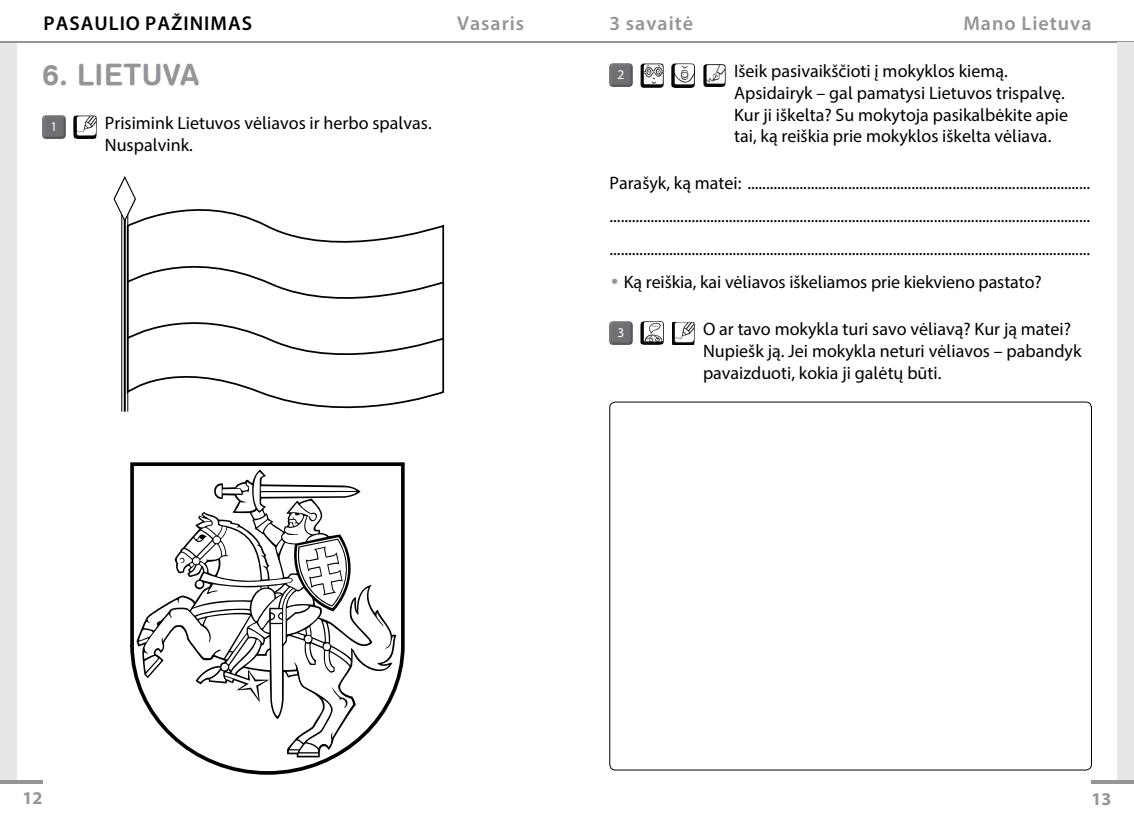
<style>
.page{position:relative;width:1134px;height:823px;background:#fff}
.page>*{position:absolute;margin:0;border:0;box-sizing:border-box;transform-origin:0 0}
.t1{font:700 29px "Helvetica LT Rounded";letter-spacing:.02em;color:#939598}
.t2{font:600 20px "Myriad Pro 1";letter-spacing:.05em;color:#939598}
.t3{font:600 20px "Myriad Pro 1";letter-spacing:.05em;color:#000}
.t4{font:18px/21.6px "Myriad Pro 1";color:#000}
.t5{font:700 18px "Myriad Pro 1";color:#939598}
.t6{font:13.3px "Myriad Pro 1";color:#fff}
.s1{font-family:"Maiandra Pro";color:#939598}
</style>
<div class="page">
<div style="left:0;top:42px;width:17px;height:738px;background:#e6e7e8"></div>
<hr style="left:0;top:41px;width:1134px;height:2px;background:#939598">
<hr style="left:0;top:780px;width:43px;height:3px;background:#939598">
<div style="left:1117px;top:42px;width:17px;height:738px;background:#e6e7e8"></div>
<hr style="left:1091px;top:780px;width:43px;height:3px;background:#939598">
<img style="left:74px;top:115px;width:22px;height:23px">
<img style="left:43px;top:115px;width:22px;height:23px">
<hr style="left:124px;top:212px;width:2px;height:199px;background:#000">
<hr style="left:121px;top:212px;width:1px;height:199px;background:#000">
<svg style="left:113px;top:176px;width:17px;height:47px"></svg>
<svg style="left:126px;top:187px;width:319px;height:225px"></svg>
<svg style="left:126px;top:246px;width:319px;height:129px"></svg>
<svg style="left:130px;top:462px;width:275px;height:312px"></svg>
<svg style="left:137px;top:469px;width:261px;height:288px"></svg>
<hr style="left:298px;top:753px;width:20px;height:2px;background:#fff">
<svg style="left:138px;top:471px;width:256px;height:281px"></svg>
<img style="left:609px;top:64px;width:23px;height:22px">
<img style="left:703px;top:64px;width:22px;height:23px">
<img style="left:640px;top:64px;width:23px;height:23px">
<img style="left:672px;top:64px;width:23px;height:23px">
<img style="left:609px;top:322px;width:23px;height:22px">
<img style="left:672px;top:322px;width:22px;height:22px">
<img style="left:641px;top:322px;width:22px;height:23px">
<p class="t3" style="left:44px;top:11px;width:210px">PASAULIO PAŽINIMAS</p>
<p class="t2" style="left:457px;top:11px;width:69px">Vasaris</p>
<p class="t2" style="left:609px;top:11px;width:85px">3 savaitė</p>
<p class="t2" style="left:963px;top:11px;width:130px">Mano Lietuva</p>
<h1 class="t1" style="left:43px;top:57px;width:159px">6. LIETUVA</h1>
<p class="t4" style="left:734px;top:60px;width:335px">Išeik pasivaikščioti į mokyklos kiemą.<br>Apsidairyk – gal pamatysi Lietuvos trispalvę.<br>Kur ji iškelta? Su mokytoja pasikalbėkite apie tai, ką reiškia prie mokyklos iškelta vėliava.</p>
<p class="t4" style="left:609px;top:166px;width:482px;line-height:33px;text-align:justify">Parašyk, ką matei: ............................................................................................ ................................................................................................................................. .................................................................................................................................</p>
<p class="t4" style="left:609px;top:271px;width:434px"><span class="s1">•</span> Ką reiškia, kai vėliavos iškeliamos prie kiekvieno pastato?</p>
<p class="t4" style="left:703px;top:318px;width:380px">O ar tavo mokykla turi savo vėliavą? Kur ją matei?<br>Nupiešk ją. Jei mokykla neturi vėliavos – pabandyk pavaizduoti, kokia ji galėtų būti.</p>
<p class="t6" style="left:617px;top:66px;width:8px">2</p>
<p class="t4" style="left:105px;top:112px;width:328px">Prisimink Lietuvos vėliavos ir herbo spalvas.<br>Nuspalvink.</p>
<p class="t6" style="left:50px;top:118px;width:8px">1</p>
<p class="t6" style="left:617px;top:324px;width:8px">3</p>
<p class="t5" style="left:23px;top:785px;width:21px">12</p>
<p class="t5" style="left:1091px;top:787px;width:21px">13</p>
</div>
